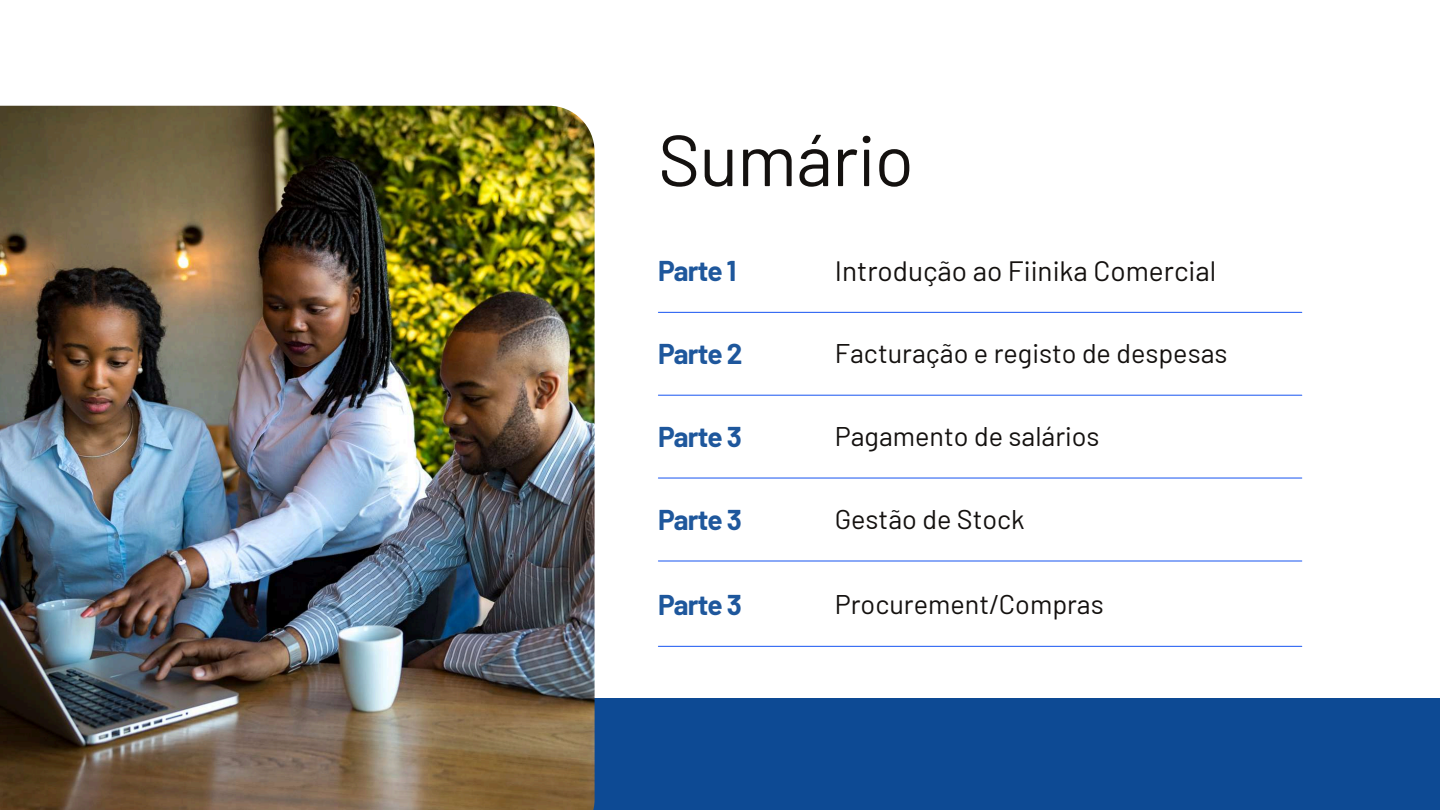
<style>
.page{position:relative;width:1440px;height:810px;background:#fff}
.page>*{position:absolute;margin:0;border:0;box-sizing:border-box;transform-origin:0 0}
.t1{font:72px "Barlow";letter-spacing:-.01em;color:#14110f}
.t2{font:700 28px "Barlow";letter-spacing:-.03em;color:#1e579c}
.t3{font:28px "Barlow";color:#14110f}
.t4{font:27px "Barlow";color:#14110f}
</style>
<div class="page">
<div style="left:1px;top:698px;width:1439px;height:112px;background:#0d4a94"></div>
<img style="left:0;top:106px;width:595px;height:704px">
<hr style="left:658px;top:312px;width:644px;height:1px;background:#1754f1">
<hr style="left:658px;top:395px;width:644px;height:1px;background:#1754f1">
<hr style="left:658px;top:478px;width:644px;height:1px;background:#1754f1">
<hr style="left:658px;top:561px;width:644px;height:1px;background:#1754f1">
<hr style="left:658px;top:646px;width:644px;height:1px;background:#1754f1">
<h1 class="t1" style="left:658px;top:114px;width:257px">Sumário</h1>
<p class="t2" style="left:658px;top:253px;width:80px">Parte 1</p>
<p class="t3" style="left:835px;top:253px;width:383px">Introdução ao Fiinika Comercial</p>
<p class="t2" style="left:658px;top:336px;width:86px">Parte 2</p>
<p class="t4" style="left:835px;top:336px;width:394px">Facturação e registo de despesas</p>
<p class="t2" style="left:658px;top:419px;width:85px">Parte 3</p>
<p class="t4" style="left:835px;top:419px;width:266px">Pagamento de salários</p>
<p class="t2" style="left:658px;top:502px;width:85px">Parte 3</p>
<p class="t4" style="left:835px;top:502px;width:191px">Gestão de Stock</p>
<p class="t2" style="left:658px;top:587px;width:85px">Parte 3</p>
<p class="t4" style="left:835px;top:587px;width:270px">Procurement/Compras</p>
</div>
